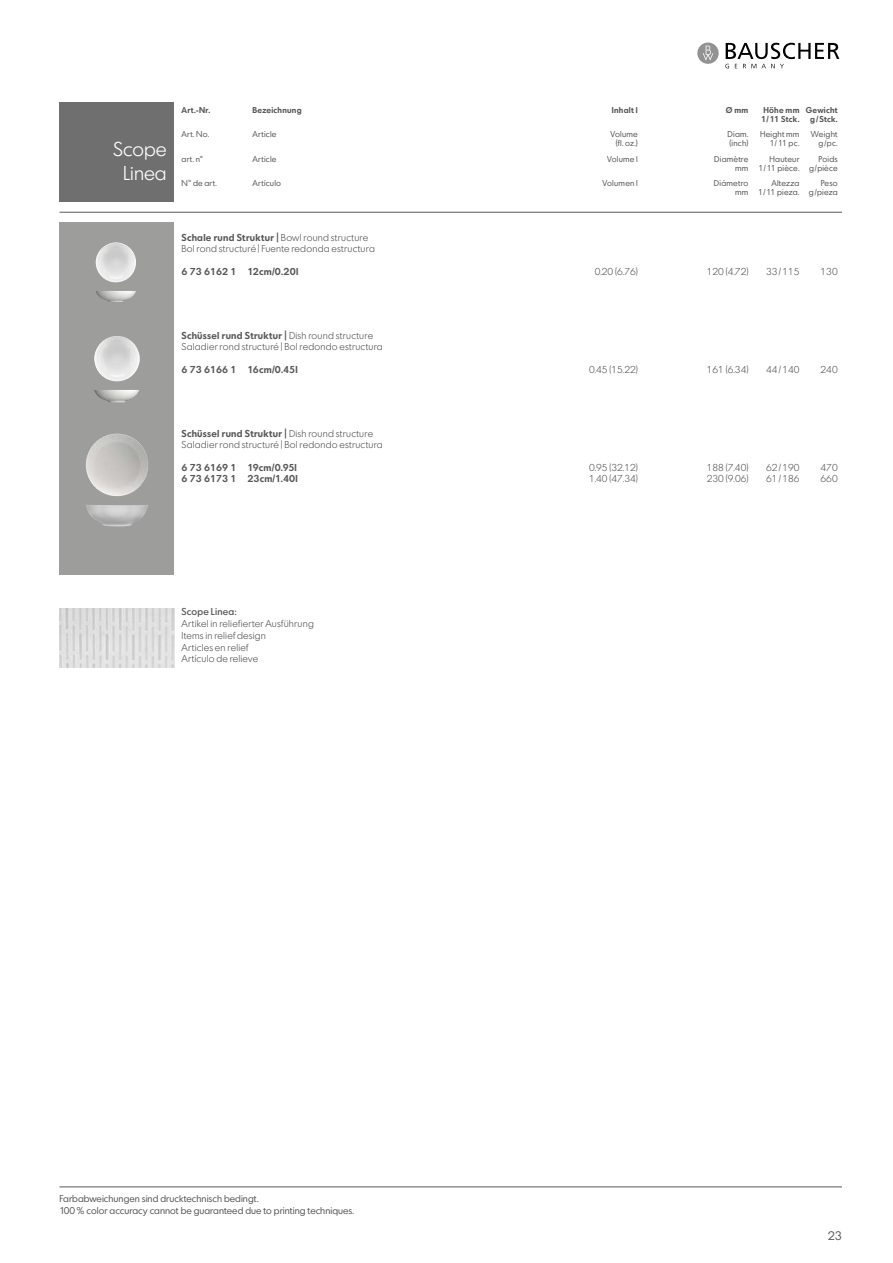
<style>
.page{position:relative;width:893px;height:1263px;background:#fff}
.page>*{position:absolute;margin:0;border:0;box-sizing:border-box;transform-origin:0 0}
.t1{font:300 19.5px/23.4px "Bauscher";color:#fff;text-align:center}
.t2{font:12px "Bauscher";color:#575756}
.t3{font:300 9.75px/11.2px "Bauscher";letter-spacing:.02em;color:#575756}
.t4{font:600 9.75px "Bauscher";color:#575756}
.t5{font:500 9.75px "Bauscher";letter-spacing:.025em;color:#575756}
.t6{font:9.6px/11.9px "Bauscher";letter-spacing:.005em;color:#575756}
.t7{font:8.25px/9px "Bauscher";letter-spacing:.025em;color:#575756;text-align:right}
.t8{font:600 8.25px/9px "Bauscher";letter-spacing:.03em;color:#575756}
.s1{font-weight:600}
</style>
<div class="page">
<div style="left:60px;top:222px;width:114px;height:353px;background:#9d9d9c"></div>
<hr style="left:60px;top:1186px;width:782px;height:1px;background:#575756">
<img style="left:60px;top:608px;width:114px;height:60px">
<img style="left:96px;top:242px;width:40px;height:40px;border-radius:20px">
<img style="left:96px;top:291px;width:40px;height:11px">
<div style="left:60px;top:102px;width:114px;height:99px;background:#706f6f"></div>
<hr style="left:60px;top:212px;width:782px;height:1px;background:#575756">
<img style="left:94px;top:336px;width:46px;height:45px;border-radius:23px">
<img style="left:94px;top:390px;width:45px;height:12px">
<img style="left:86px;top:434px;width:62px;height:62px">
<img style="left:86px;top:505px;width:62px;height:21px">
<svg style="left:725px;top:43px;width:114px;height:25px"></svg>
<div style="left:697px;top:43px;width:22px;height:21px;background:#929292;border-radius:50%"></div>
<svg style="left:703px;top:46px;width:10px;height:15px"></svg>
<h1 class="t1" style="left:113px;top:137px;width:55px">Scope<br>Linea</h1>
<p class="t8" style="left:182px;top:105px;width:30px">Art.-Nr.</p>
<p class="t8" style="left:253px;top:105px;width:51px">Bezeichnung</p>
<p class="t8" style="left:612px;top:105px;width:28px">Inhalt l</p>
<p class="t8" style="left:726px;top:105px;width:24px">Ø mm</p>
<p class="t8" style="left:761px;top:105px;width:40px">Höhe mm<br>1/11 Stck.</p>
<p class="t8" style="left:806px;top:105px;width:33px;text-align:center">Gewicht g/Stck.</p>
<p class="t7" style="left:182px;top:130px;width:29px">Art. No.</p>
<p class="t7" style="left:253px;top:130px;width:25px">Article</p>
<p class="t7" style="left:610px;top:130px;width:29px">Volume (fl. oz.)</p>
<p class="t7" style="left:728px;top:130px;width:22px;text-align:left">Diam. (inch)</p>
<p class="t7" style="left:760px;top:130px;width:41px">Height mm<br>1/11 pc.</p>
<p class="t7" style="left:811px;top:130px;width:28px">Weight g/pc.</p>
<p class="t7" style="left:182px;top:154px;width:23px">art. n°</p>
<p class="t7" style="left:253px;top:154px;width:25px">Article</p>
<p class="t7" style="left:607px;top:154px;width:32px">Volume l</p>
<p class="t7" style="left:714px;top:154px;width:36px">Diamètre mm</p>
<p class="t7" style="left:759px;top:154px;width:42px">Hauteur<br>1/11 pièce.</p>
<p class="t7" style="left:809px;top:154px;width:30px">Poids g/pièce</p>
<p class="t7" style="left:182px;top:179px;width:37px">N° de art.</p>
<p class="t7" style="left:253px;top:179px;width:30px">Artículo</p>
<p class="t7" style="left:603px;top:179px;width:37px">Volumen l</p>
<p class="t7" style="left:714px;top:179px;width:36px">Diámetro mm</p>
<p class="t7" style="left:758px;top:179px;width:43px">Altezza<br>1/11 pieza.</p>
<p class="t7" style="left:809px;top:179px;width:30px">Peso g/pieza</p>
<p class="t3" style="left:182px;top:232px;width:195px"><span class="s1">Schale rund Struktur |</span> Bowl round structure<br>Bol rond structuré | Fuente redonda estructura</p>
<p class="t4" style="left:182px;top:266px;width:118px">6 73 6162 1 12cm/0.20l</p>
<p class="t3" style="left:595px;top:266px;width:45px">0.20 (6.76)</p>
<p class="t3" style="left:707px;top:266px;width:43px">120 (4.72)</p>
<p class="t3" style="left:766px;top:266px;width:35px">33/115</p>
<p class="t3" style="left:821px;top:266px;width:19px">130</p>
<p class="t3" style="left:182px;top:330px;width:203px"><span class="s1">Schüssel rund Struktur |</span> Dish round structure<br>Saladier rond structuré | Bol redondo estructura</p>
<p class="t4" style="left:182px;top:364px;width:118px">6 73 6166 1 16cm/0.45l</p>
<p class="t3" style="left:589px;top:364px;width:50px">0.45 (15.22)</p>
<p class="t3" style="left:707px;top:364px;width:43px">161 (6.34)</p>
<p class="t3" style="left:766px;top:364px;width:35px">44/140</p>
<p class="t3" style="left:821px;top:364px;width:19px">240</p>
<p class="t3" style="left:182px;top:427px;width:203px"><span class="s1">Schüssel rund Struktur |</span> Dish round structure<br>Saladier rond structuré | Bol redondo estructura</p>
<p class="t4" style="left:182px;top:461px;width:117px">6 73 6169 1 19cm/0.95l</p>
<p class="t3" style="left:589px;top:461px;width:50px">0.95 (32.12)</p>
<p class="t3" style="left:707px;top:461px;width:43px">188 (7.40)</p>
<p class="t3" style="left:766px;top:461px;width:35px">62/190</p>
<p class="t3" style="left:821px;top:461px;width:19px">470</p>
<p class="t4" style="left:182px;top:473px;width:118px">6 73 6173 1 23cm/1.40l</p>
<p class="t3" style="left:589px;top:473px;width:50px">1.40 (47.34)</p>
<p class="t3" style="left:707px;top:473px;width:43px">230 (9.06)</p>
<p class="t3" style="left:766px;top:473px;width:35px">61/186</p>
<p class="t3" style="left:821px;top:473px;width:19px">660</p>
<p class="t5" style="left:182px;top:606px;width:57px">Scope Linea:</p>
<p class="t3" style="left:182px;top:618px;width:134px;line-height:11.7px">Artikel in reliefierter Ausführung<br>Items in relief design<br>Articles en relief<br>Artículo de relieve</p>
<p class="t6" style="left:60px;top:1193px;width:296px">Farbabweichungen sind drucktechnisch bedingt.<br>100% color accuracy cannot be guaranteed due to printing techniques.</p>
<p class="t2" style="left:828px;top:1228px;width:16px">23</p>
</div>
